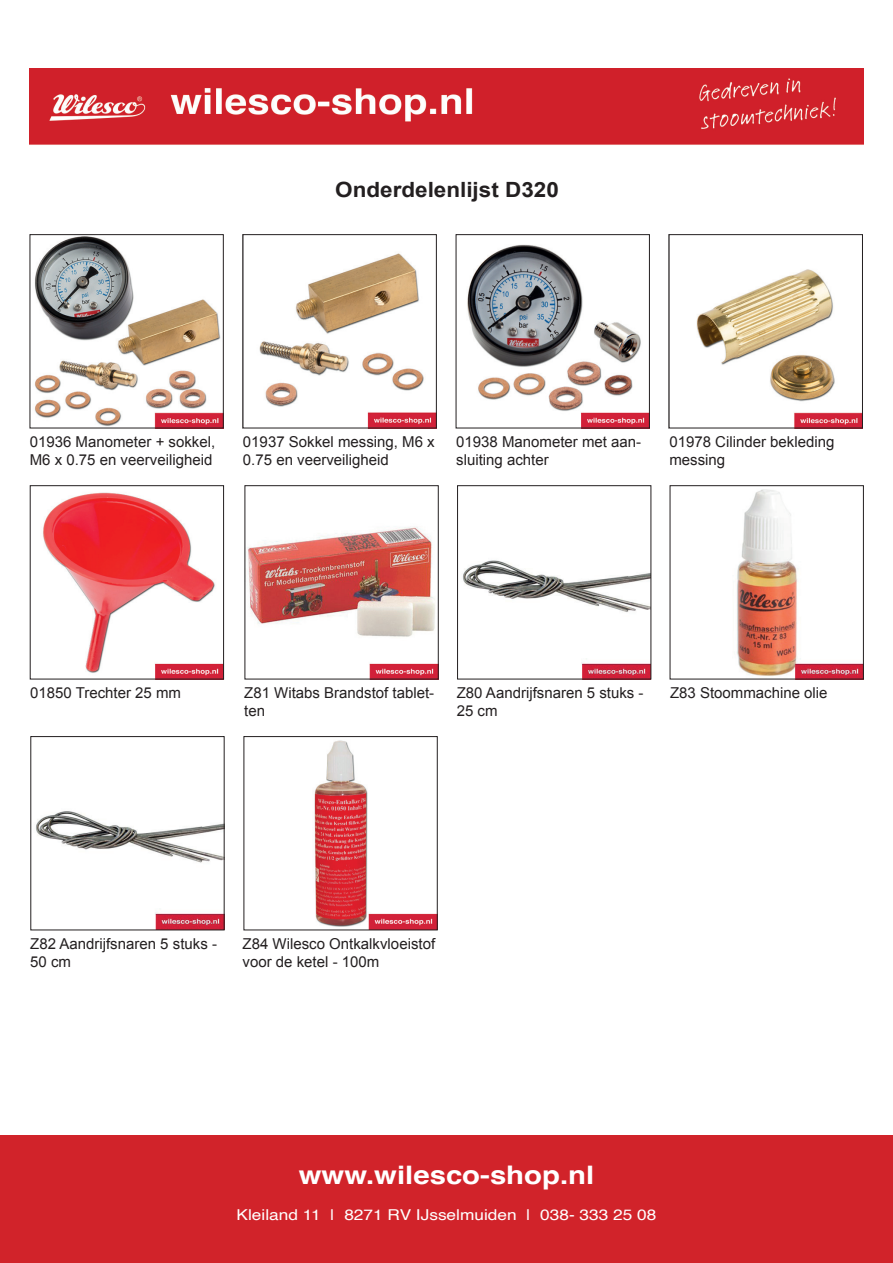
<style>
.page{position:relative;width:893px;height:1263px;background:#fff}
.page>*{position:absolute;margin:0;border:0;box-sizing:border-box;transform-origin:0 0}
.t1{font:700 25.5px "Helvetica";color:#fff;scale:1.15 1}
.t2{font:700 21px "Arial";color:#231f20;scale:1.07 1}
.t3{font:15px/18px "Arial";color:#231f20}
.t4{font:15px "Helvetica";color:#fff;scale:1.15 1}
</style>
<div class="page">
<img style="left:30px;top:68px;width:833px;height:77px">
<img style="left:467px;top:244px;width:181px;height:182px">
<div style="left:456px;top:234px;width:194px;height:194px;border:1px solid #231f20"></div>
<img style="left:35px;top:236px;width:186px;height:190px">
<img style="left:259px;top:253px;width:176px;height:173px">
<div style="left:243px;top:234px;width:194px;height:194px;border:1px solid #231f20"></div>
<img style="left:696px;top:269px;width:165px;height:157px">
<div style="left:669px;top:234px;width:194px;height:194px;border:1px solid #231f20"></div>
<img style="left:463px;top:560px;width:186px;height:117px">
<div style="left:457px;top:485px;width:194px;height:194px;border:1px solid #231f20"></div>
<img style="left:43px;top:492px;width:179px;height:185px">
<div style="left:30px;top:485px;width:194px;height:194px;border:1px solid #231f20"></div>
<img style="left:736px;top:489px;width:126px;height:188px">
<div style="left:670px;top:485px;width:194px;height:194px;border:1px solid #231f20"></div>
<img style="left:36px;top:811px;width:186px;height:117px">
<img style="left:247px;top:526px;width:189px;height:151px">
<img style="left:314px;top:740px;width:121px;height:188px">
<div style="left:0;top:1135px;width:893px;height:128px;background:#d1232a"></div>
<h2 class="t2" style="left:335px;top:176px;width:210px">Onderdelenlijst D320</h2>
<p class="t3" style="left:30px;top:433px;width:187px">01936 Manometer + sokkel,<br>M6 x 0.75 en veerveiligheid</p>
<p class="t3" style="left:243px;top:433px;width:193px">01937 Sokkel messing, M6 x<br>0.75 en veerveiligheid</p>
<p class="t3" style="left:456px;top:433px;width:187px">01938 Manometer met aan&shy;sluiting achter</p>
<p class="t3" style="left:669px;top:433px;width:167px">01978 Cilinder bekleding messing</p>
<p class="t3" style="left:30px;top:684px;width:152px">01850 Trechter 25 mm</p>
<p class="t3" style="left:244px;top:684px;width:192px">Z81 Witabs Brandstof tablet-</p>
<p class="t3" style="left:670px;top:684px;width:159px">Z83 Stoommachine olie</p>
<p class="t3" style="left:244px;top:702px;width:22px">ten</p>
<p class="t3" style="left:457px;top:684px;width:188px">Z80 Aandrijfsnaren 5 stuks -<br>25 cm</p>
<p class="t3" style="left:30px;top:935px;width:188px">Z82 Aandrijfsnaren 5 stuks -<br>50 cm</p>
<p class="t3" style="left:243px;top:935px;width:194px">Z84 Wilesco Ontkalkvloeistof voor de ketel - 100m</p>
<h1 class="t1" style="left:299px;top:1159px;width:258px">www.wilesco-shop.nl</h1>
<p class="t4" style="left:237px;top:1203px;width:366px">Kleiland 11 | 8271 RV IJsselmuiden | 038- 333 25 08</p>
</div>
